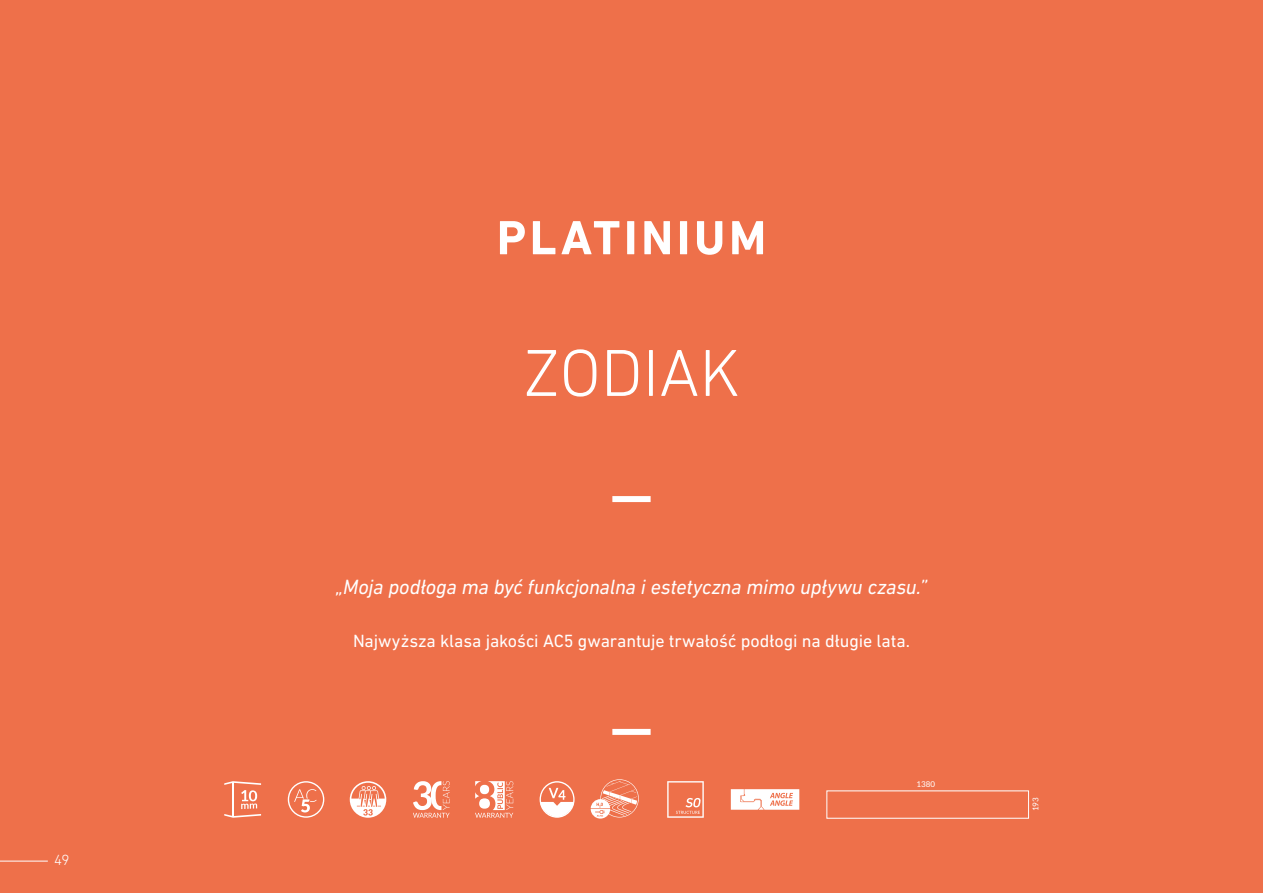
<style>
.page{position:relative;width:1263px;height:893px;background:#ee704a}
.page>*{position:absolute;margin:0;border:0;box-sizing:border-box;transform-origin:0 0}
.t1{font:300 67.5px "DIN Next LT Pro";color:#fff}
.t2{font:italic 21px "DIN Next W1 G";letter-spacing:-.01em;color:#fff}
.t3{font:18px "DIN Next W1 G";letter-spacing:-.005em;color:#fff}
.t4{font:300 15px "DIN Next W1 G";color:#fff}
.t5{font:7.95px "Lato";color:#fff}
</style>
<div class="page">
<div style="left:612px;top:729px;width:39px;height:6px;background:#fff"></div>
<div style="left:612px;top:496px;width:39px;height:6px;background:#fff"></div>
<svg style="left:500px;top:221px;width:25px;height:33px"></svg>
<svg style="left:533px;top:221px;width:22px;height:33px"></svg>
<svg style="left:561px;top:221px;width:58px;height:33px"></svg>
<div style="left:627px;top:221px;width:7px;height:33px;background:#fff"></div>
<svg style="left:644px;top:221px;width:26px;height:33px"></svg>
<div style="left:680px;top:221px;width:7px;height:33px;background:#fff"></div>
<svg style="left:697px;top:221px;width:25px;height:34px"></svg>
<svg style="left:732px;top:221px;width:31px;height:33px"></svg>
<div style="left:826px;top:790px;width:203px;height:29px;border:1px solid #fff"></div>
<svg style="left:540px;top:781px;width:35px;height:37px"></svg>
<svg style="left:413px;top:781px;width:37px;height:37px"></svg>
<svg style="left:475px;top:781px;width:38px;height:37px"></svg>
<svg style="left:224px;top:781px;width:37px;height:37px"></svg>
<svg style="left:294px;top:789px;width:23px;height:23px"></svg>
<div style="left:288px;top:781px;width:36px;height:37px;border:1px solid #fff;border-radius:50%"></div>
<svg style="left:350px;top:781px;width:36px;height:37px"></svg>
<svg style="left:667px;top:781px;width:37px;height:37px"></svg>
<svg style="left:731px;top:789px;width:68px;height:21px"></svg>
<svg style="left:591px;top:779px;width:48px;height:40px"></svg>
<hr style="left:0;top:861px;width:48px;height:1px;background:#fff">
<p class="t4" style="left:54px;top:852px;width:17px">49</p>
<h1 class="t1" style="left:523px;top:334px;width:218px">ZODIAK</h1>
<p class="t2" style="left:336px;top:575px;width:593px">„Moja podłoga ma być funkcjonalna i estetyczna mimo upływu czasu.”</p>
<p class="t3" style="left:353px;top:630px;width:558px">Najwyższa klasa jakości AC5 gwarantuje trwałość podłogi na długie lata.</p>
<p class="t5" style="left:917px;top:779px;width:20px">1380</p>
<p class="t5" style="left:1031px;top:811px;width:15px;rotate:-90deg">193</p>
</div>
